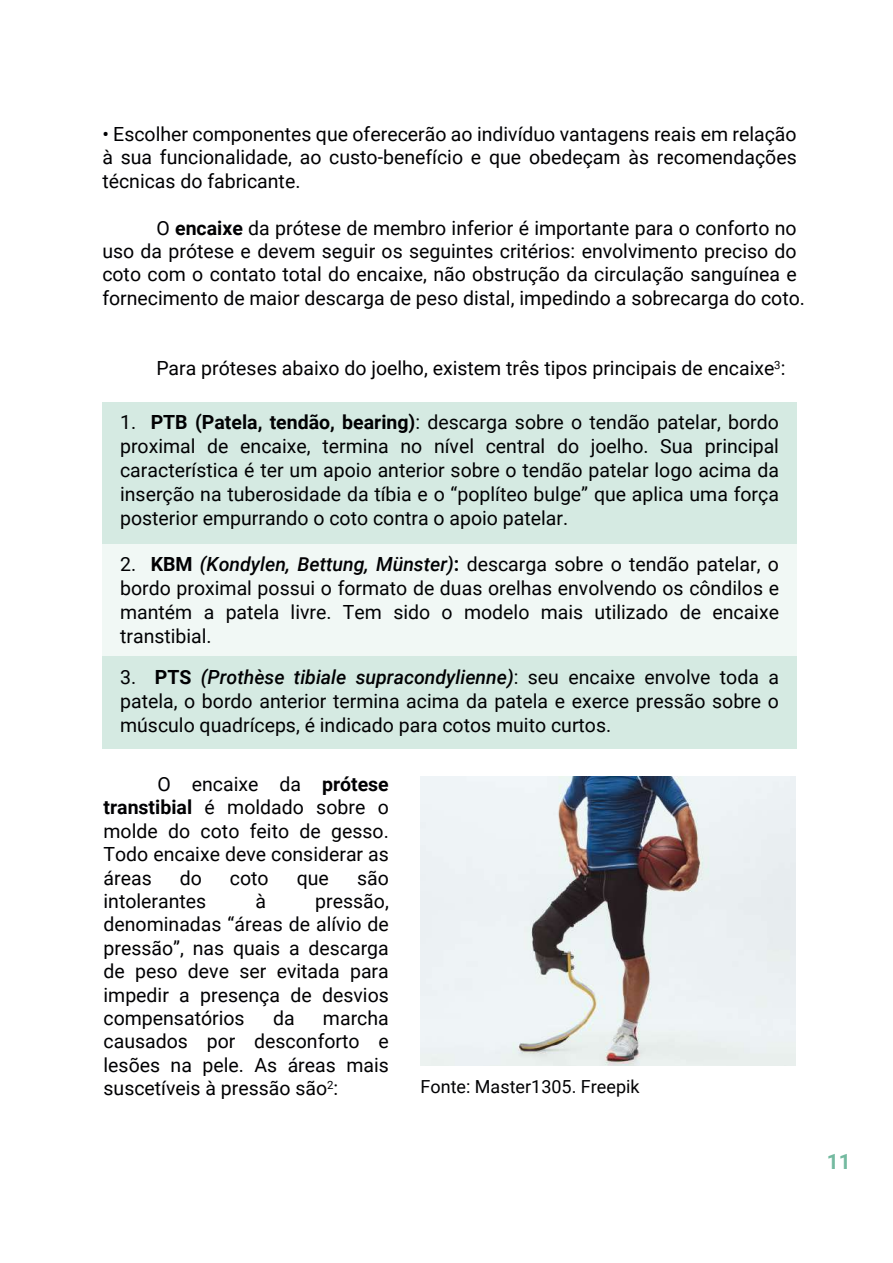
<style>
.page{position:relative;width:893px;height:1263px;background:#fff}
.page>*{position:absolute;margin:0;border:0;box-sizing:border-box;transform-origin:0 0}
.t1{font:700 21px "Roboto";color:#74baa0}
.t2{font:19.5px/23.4px "Roboto";color:#010103;text-align:justify}
.t3{font:18px "Roboto";color:#010103}
.s1{font-weight:700}
.s2{font-weight:500;font-style:italic}
</style>
<div class="page">
<div style="left:102px;top:402px;width:695px;height:142px;background:#d5eae2"></div>
<div style="left:102px;top:656px;width:695px;height:92px;background:#d5eae2"></div>
<div style="left:102px;top:544px;width:695px;height:112px;background:#f1f8f5"></div>
<img style="left:421px;top:776px;width:374px;height:289px">
<p class="t2" style="left:102px;top:122px;width:696px">• Escolher componentes que oferecerão ao indivíduo vantagens reais em relação à sua funcionalidade, ao custo-benefício e que obedeçam às recomendações técnicas do fabricante.</p>
<p class="t2" style="left:102px;top:215px;width:704px;text-align:left;text-indent:54px">O <span class="s1">encaixe</span> da prótese de membro inferior é importante para o conforto no uso da prótese e devem seguir os seguintes critérios: envolvimento preciso do coto com o contato total do encaixe, não obstrução da circulação sanguínea e fornecimento de maior descarga de peso distal, impedindo a sobrecarga do coto.</p>
<p class="t2" style="left:156px;top:356px;width:631px">Para próteses abaixo do joelho, existem três tipos principais de encaixe<sup>3</sup>:</p>
<p class="t2" style="left:120px;top:409px;width:660px;line-height:24px">1. <span class="s1">PTB (Patela, tendão, bearing)</span>: descarga sobre o tendão patelar, bordo proximal de encaixe, termina no nível central do joelho. Sua principal característica é ter um apoio anterior sobre o tendão patelar logo acima da inserção na tuberosidade da tíbia e o “poplíteo bulge” que aplica uma força posterior empurrando o coto contra o apoio patelar.</p>
<p class="t2" style="left:120px;top:551px;width:660px;line-height:24px">2. <span class="s1">KBM</span> <span class="s2">(Kondylen, Bettung, Münster)</span><span class="s1">:</span> descarga sobre o tendão patelar, o bordo proximal possui o formato de duas orelhas envolvendo os côndilos e mantém a patela livre. Tem sido o modelo mais utilizado de encaixe transtibial.</p>
<p class="t2" style="left:120px;top:664px;width:660px;line-height:24px">3. <span class="s1">PTS</span> <span class="s2">(Prothèse tibiale supracondylienne)</span>: seu encaixe envolve toda a patela, o bordo anterior termina acima da patela e exerce pressão sobre o músculo quadríceps, é indicado para cotos muito curtos.</p>
<p class="t2" style="left:104px;top:772px;width:287px;text-indent:54px">O encaixe da <span class="s1">prótese transtibial</span> é moldado sobre o molde do coto feito de gesso.<br>Todo encaixe deve considerar as áreas</p>
<p class="t2" style="left:180px;top:865px;width:24px">do</p>
<p class="t2" style="left:230px;top:865px;width:40px">coto</p>
<p class="t2" style="left:297px;top:865px;width:34px">que</p>
<p class="t2" style="left:357px;top:865px;width:33px">são</p>
<p class="t2" style="left:104px;top:889px;width:104px">intolerantes</p>
<p class="t2" style="left:255px;top:889px;width:12px">à</p>
<p class="t2" style="left:104px;top:889px;width:287px;text-indent:212px">pressão, denominadas “áreas de alívio de pressão”, nas quais a descarga de peso deve ser evitada para impedir a presença de desvios compensatórios</p>
<p class="t2" style="left:104px;top:1006px;width:287px;text-indent:219px">marcha causados por desconforto e lesões na pele. As áreas mais suscetíveis à pressão são<sup>2</sup>:</p>
<p class="t2" style="left:273px;top:1006px;width:23px">da</p>
<p class="t3" style="left:421px;top:1074px;width:221px">Fonte: Master1305. Freepik</p>
<p class="t1" style="left:827px;top:1146px;width:26px">11</p>
</div>
